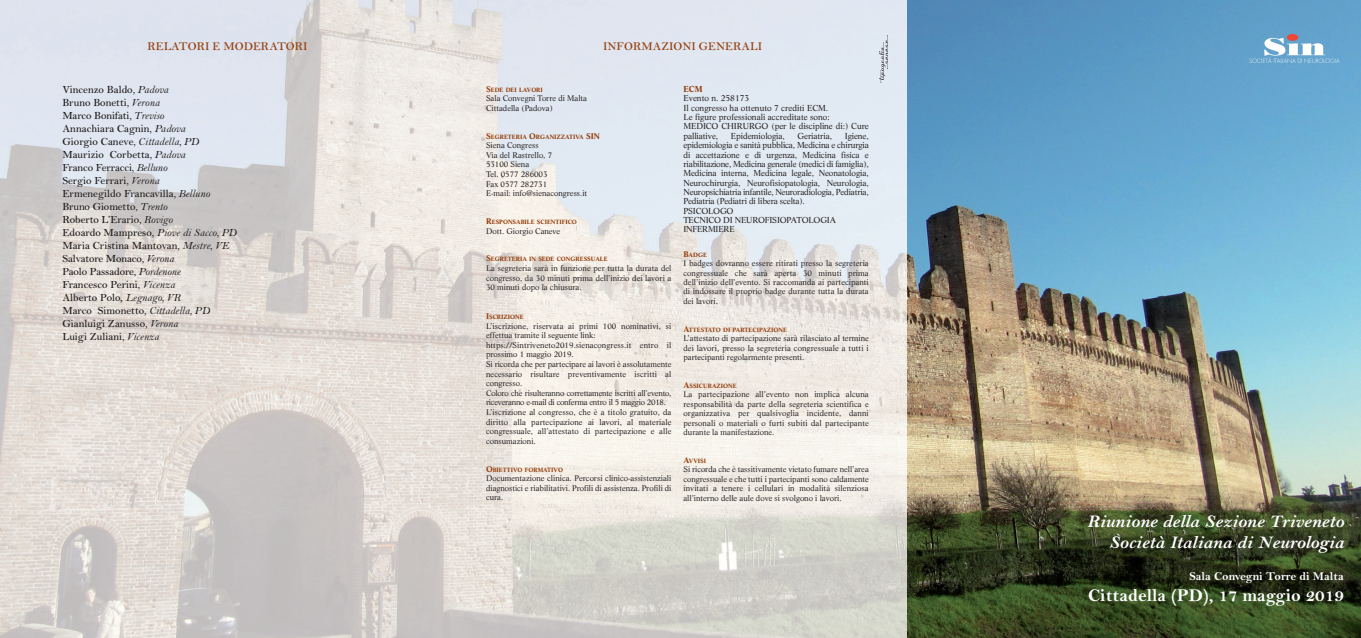
<style>
.page{position:relative;width:1361px;height:638px;background:#fff}
.page>*{position:absolute;margin:0;border:0;box-sizing:border-box;transform-origin:0 0}
.t1{font:italic 700 18px/21px "Bell MT Std";color:#fff;text-align:right}
.t2{font:700 18px "Bell MT Std";color:#fff}
.t3{font:600 12px "Bell MT Std";color:#96400e}
.t4{font:700 12px "Bell MT Std";color:#fff}
.t5{font:600 11px/13px "Bell MT Std";color:#231f20}
.t6{font:8.5px/9.4px "Life";letter-spacing:-.01em;color:#231f20}
.t7{font:700 8.5px "Life";color:#96400e}
.t8{font:8px/9.6px "Life";color:#231f20;text-align:justify}
.t9{font:700 6px "Life";color:#96400e}
.s1{font-weight:400;font-style:italic}
.s2{font-size:8px}
</style>
<div class="page">
<img style="left:0;top:0;width:907px;height:638px">
<img style="left:907px;top:0;width:454px;height:638px">
<img style="left:879px;top:36px;width:9px;height:46px">
<img style="left:1248px;top:37px;width:92px;height:28px">
<div style="left:1287px;top:34px;width:11px;height:7px;background:#ef4637;border-radius:50%"></div>
<h2 class="t3" style="left:147px;top:42px;width:162px">RELATORI E MODERATORI</h2>
<h2 class="t3" style="left:603px;top:42px;width:160px">INFORMAZIONI GENERALI</h2>
<p class="t5" style="left:62px;top:84px;width:176px">Vincenzo Baldo<span class="s1">, Padova<br></span>Bruno Bonetti<span class="s1">, Verona<br></span>Marco Bonifati<span class="s1">, Treviso<br></span>Annachiara Cagnin<span class="s1">, Padova<br></span>Giorgio Caneve<span class="s1">, Cittadella, PD<br></span>Maurizio Corbetta<span class="s1">, Padova<br></span>Franco Ferracci<span class="s1">, Belluno<br></span>Sergio Ferrari<span class="s1">, Verona<br></span>Ermenegildo Francavilla<span class="s1">, Belluno<br></span>Bruno Giometto<span class="s1">, Trento<br></span>Roberto L’Erario<span class="s1">, Rovigo<br></span>Edoardo Mampreso<span class="s1">, Piove di Sacco, PD<br></span>Maria Cristina Mantovan<span class="s1">, Mestre, VE<br></span>Salvatore Monaco<span class="s1">, Verona<br></span>Paolo Passadore<span class="s1">, Pordenone<br></span>Francesco Perini<span class="s1">, Vicenza<br></span>Alberto Polo, <span class="s1">Legnago, VR<br></span>Marco Simonetto<span class="s1">, Cittadella, PD<br></span>Gianluigi Zanusso<span class="s1">, Verona<br></span>Luigi Zuliani<span class="s1">, Vicenza</span></p>
<p class="t9" style="left:486px;top:87px;width:58px"><span class="s2">S</span>EDE DEI LAVORI</p>
<p class="t8" style="left:486px;top:94px;width:103px">Sala Convegni Torre di Malta<br>Cittadella (Padova)</p>
<p class="t9" style="left:486px;top:134px;width:115px"><span class="s2">S</span>EGRETERIA <span class="s2">O</span>RGANIZZATIVA <span class="s2">SIN</span></p>
<p class="t8" style="left:486px;top:141px;width:103px;text-align:left">Siena Congress<br>Via del Rastrello, 7<br>53100 Siena<br>Tel. 0577 286003<br>Fax 0577 282731<br>E-mail: info@sienacongress.it</p>
<p class="t9" style="left:486px;top:219px;width:92px"><span class="s2">R</span>ESPONSABILE SCIENTIFICO</p>
<p class="t8" style="left:486px;top:227px;width:76px">Dott. Giorgio Caneve</p>
<p class="t9" style="left:486px;top:257px;width:123px"><span class="s2">S</span>EGRETERIA IN SEDE CONGRESSUALE</p>
<p class="t8" style="left:486px;top:264px;width:187px">La segreteria sarà in funzione per tutta la durata del congresso, da 30 minuti prima dell’inizio dei lavori a 30 minuti dopo la chiusura.</p>
<p class="t9" style="left:486px;top:314px;width:39px"><span class="s2">I</span>SCRIZIONE</p>
<p class="t8" style="left:486px;top:322px;width:187px;text-align:left">L’iscrizione, riservata ai primi 100 nominativi, si effettua tramite il seguente link: https://Sintriveneto2019.sienacongress.it entro il prossimo 1 maggio 2019.<br>Si ricorda che per partecipare ai lavori è assolutamente necessario risultare preventivamente iscritti al congresso.<br>Coloro che risulteranno correttamente iscritti all’evento, riceveranno e-mail di conferma entro il 5 maggio 2018.<br>L’iscrizione al congresso, che è a titolo gratuito, da diritto alla partecipazione ai lavori, al materiale congressuale, all’attestato di partecipazione e alle consumazioni.</p>
<p class="t9" style="left:486px;top:467px;width:78px"><span class="s2">O</span>BIETTIVO FORMATIVO</p>
<p class="t8" style="left:486px;top:474px;width:187px">Documentazione clinica. Percorsi clinico-assistenziali diagnostici e riabilitativi. Profili di assistenza. Profili di cura.</p>
<p class="t7" style="left:683px;top:86px;width:21px">ECM</p>
<p class="t6" style="left:683px;top:94px;width:187px">Evento n. 258173<br>Il congresso ha ottenuto 7 crediti ECM.<br>Le figure professionali accreditate sono:<br>MEDICO CHIRURGO (per le discipline di:) Cure palliative,</p>
<p class="t6" style="left:731px;top:132px;width:55px">Epidemiologia,</p>
<p class="t6" style="left:797px;top:132px;width:36px">Geriatria,</p>
<p class="t6" style="left:683px;top:132px;width:187px;text-indent:161px">Igiene, epidemiologia e sanità pubblica, Medicina e chirurgia di accettazione e di urgenza, Medicina fisica e riabilitazione, Medicina generale (medici di famiglia), Medicina interna, Medicina legale, Neonatologia, Neurochirurgia, Neurofisiopatologia, Neurologia, Neuropsichiatria infantile, Neuroradiologia, Pediatria, Pediatria (Pediatri di libera scelta).<br>PSICOLOGO<br>TECNICO DI NEUROFISIOPATOLOGIA INFERMIERE</p>
<p class="t9" style="left:683px;top:252px;width:25px"><span class="s2">B</span>ADGE</p>
<p class="t8" style="left:683px;top:259px;width:187px">I badges dovranno essere ritirati presso la segreteria congressuale che sarà aperta 30 minuti prima dell’inizio dell’evento. Si raccomanda ai partecipanti di indossare il proprio badge durante tutta la durata dei lavori.</p>
<p class="t9" style="left:683px;top:327px;width:105px"><span class="s2">A</span>TTESTATO DI PARTECIPAZIONE</p>
<p class="t8" style="left:683px;top:334px;width:187px">L’attestato di partecipazione sarà rilasciato al termine dei lavori, presso la segreteria congressuale a tutti i partecipanti regolarmente presenti.</p>
<p class="t9" style="left:683px;top:383px;width:55px"><span class="s2">A</span>SSICURAZIONE</p>
<p class="t8" style="left:683px;top:391px;width:187px">La partecipazione all’evento non implica alcuna responsabilità da parte della segreteria scientifica e organizzativa per qualsivoglia incidente, danni personali o materiali o furti subiti dal partecipante durante la manifestazione.</p>
<p class="t9" style="left:683px;top:458px;width:24px"><span class="s2">A</span>VVISI</p>
<p class="t8" style="left:683px;top:465px;width:187px">Si ricorda che è tassitivamente vietato fumare nell’area congressuale e che tutti i partecipanti sono caldamente invitati a tenere i cellulari in modalità silenziosa all’interno delle aule dove si svolgono i lavori.</p>
<h1 class="t1" style="left:1087px;top:513px;width:258px">Riunione della Sezione Triveneto<br>Società Italiana di Neurologia</h1>
<h2 class="t4" style="left:1189px;top:572px;width:156px">Sala Convegni Torre di Malta</h2>
<h1 class="t2" style="left:1088px;top:589px;width:257px">Cittadella (PD), 17 maggio 2019</h1>
</div>
